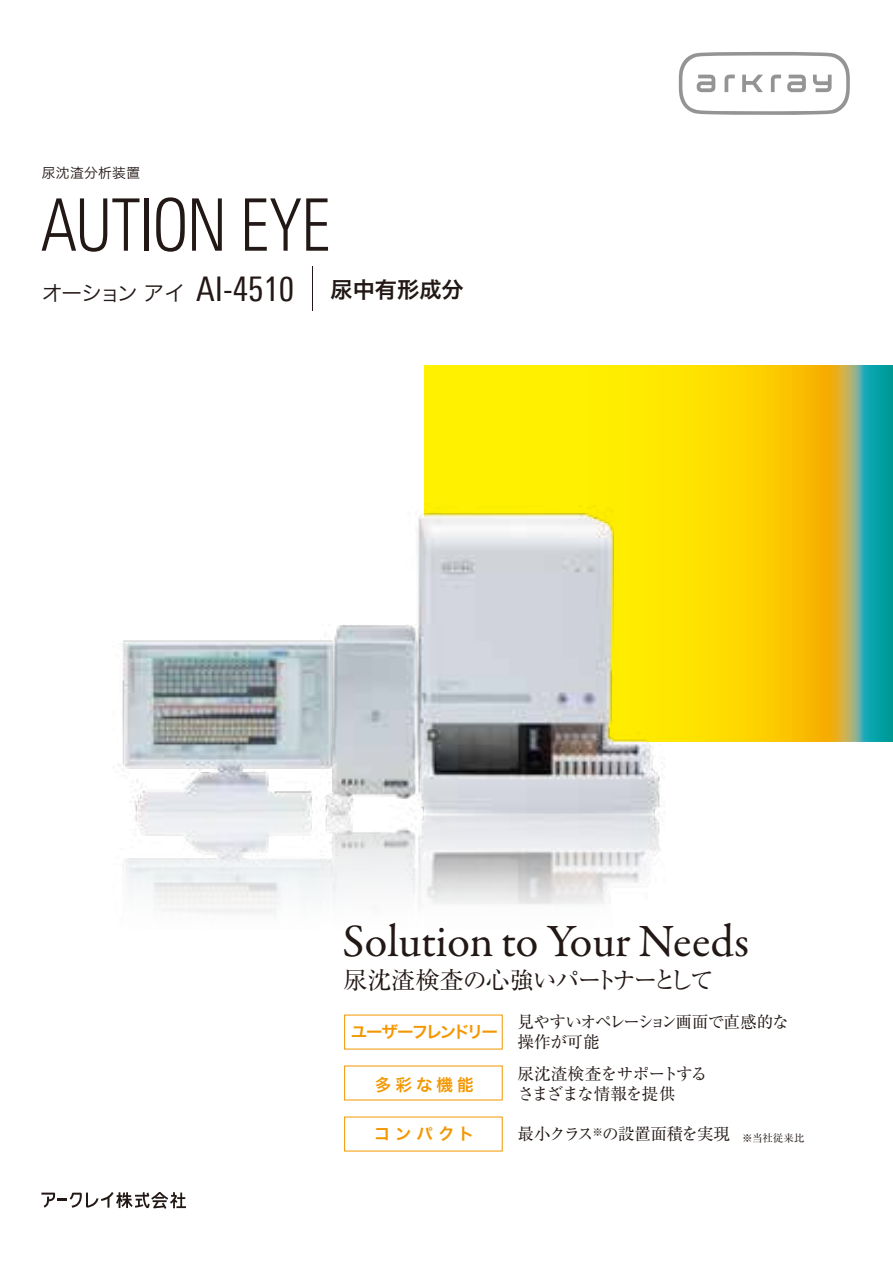
<style>
.page{position:relative;width:893px;height:1263px;background:#fff}
.page>*{position:absolute;margin:0;border:0;box-sizing:border-box;transform-origin:0 0}
.t1{font:300 72.3px "Linotype Univers 320 Cn";letter-spacing:-.02em;color:#221815;scale:.95 1}
.t2{font:46.5px "Garamond Premr Pro";letter-spacing:-.005em;color:#221815}
.t3{font:24px "Ryumin Pro";letter-spacing:-.05em;color:#221815}
.t4{font:21.3px "Hira Kaku Pro W3";letter-spacing:-.09em;color:#221815}
.t5{font:16.65px/20px "Ryumin Pro";letter-spacing:-.045em;color:#221815}
.t6{font:16.65px "Hira Kaku Pro W6";letter-spacing:-.13em;color:#f39700}
.t7{font:16.65px "Hira Kaku Pro W6";letter-spacing:-.055em;color:#f39700}
.t8{font:13.8px "Hira Kaku Pro W3";letter-spacing:.02em;color:#221815}
.t9{font:10.5px "Ryumin Pro";letter-spacing:.005em;color:#221815}
.s1{font-family:"Linotype Univers 420 Cn";font-size:34.05px}
.s2{font-family:"Hira Kaku Pro W6";font-size:22.2px}
</style>
<div class="page">
<svg style="left:41px;top:1192px;width:145px;height:17px"></svg>
<svg style="left:679px;top:52px;width:171px;height:63px"></svg>
<hr style="left:312px;top:266px;width:1px;height:45px;background:#221815">
<img style="left:425px;top:365px;width:468px;height:376px">
<img style="left:113px;top:504px;width:575px;height:412px">
<p class="t8" style="left:42px;top:161px;width:100px">尿沈渣分析装置</p>
<h1 class="t1" style="left:40px;top:184px;width:307px">AUTION EYE</h1>
<p class="t4" style="left:42px;top:274px;width:423px">オーション アイ <span class="s1">AI-4510</span> <span class="s2">尿中有形成分</span></p>
<h2 class="t2" style="left:342px;top:914px;width:408px">Solution to Your Needs</h2>
<h3 class="t3" style="left:344px;top:961px;width:372px">尿沈渣検査の心強いパートナーとして</h3>
<p class="t6" style="left:351px;top:1017px;width:149px">ユーザーフレンドリー</p>
<p class="t5" style="left:517px;top:1011px;width:273px">見やすいオペレーション画面で直感的な操作が可能</p>
<p class="t7" style="left:375px;top:1069px;width:100px">多彩な機能</p>
<p class="t5" style="left:517px;top:1062px;width:191px">尿沈渣検査をサポートするさまざまな情報を提供</p>
<p class="t7" style="left:374px;top:1119px;width:102px">コンパクト</p>
<p class="t5" style="left:517px;top:1123px;width:214px">最小クラス<sup>※</sup>の設置面積を実現</p>
<p class="t9" style="left:742px;top:1130px;width:64px">※当社従来比</p>
</div>
